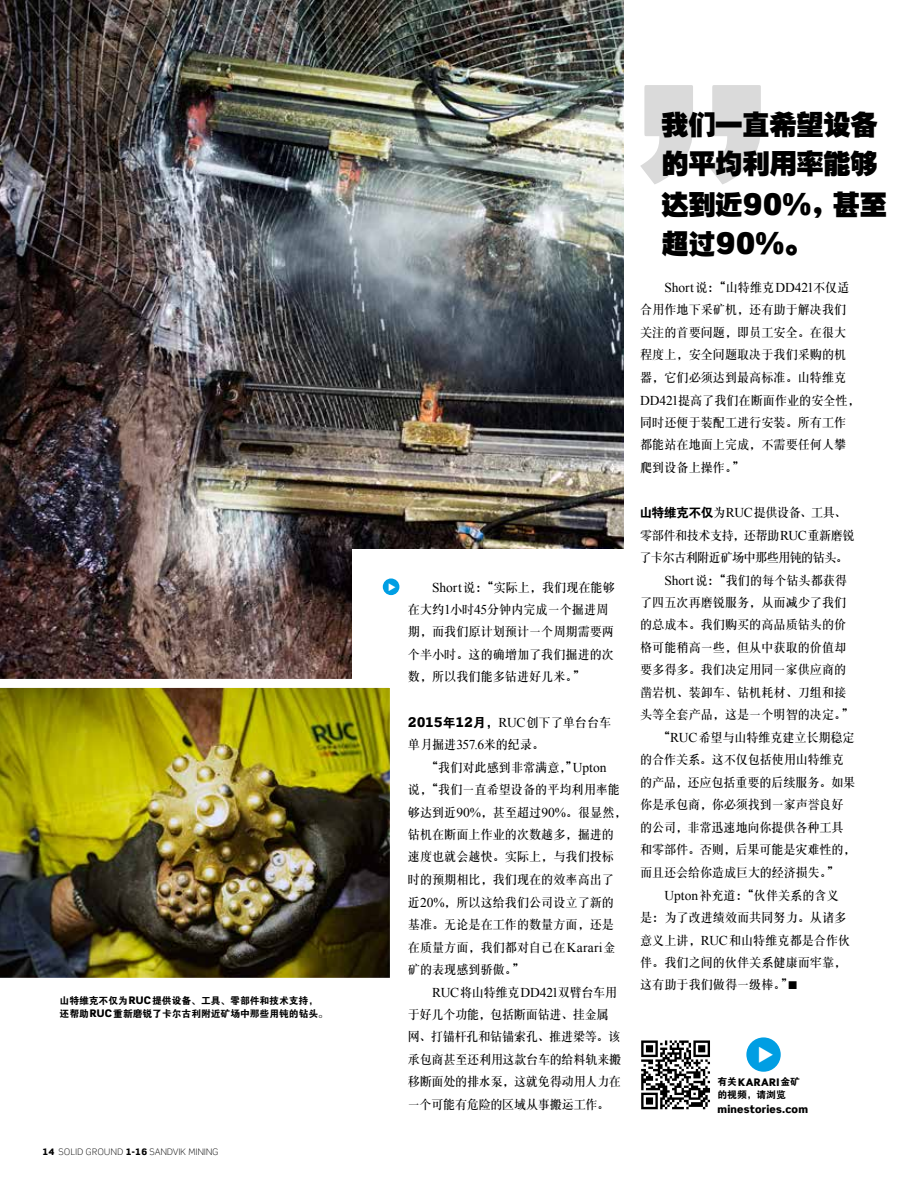
<style>
.page{position:relative;width:915px;height:1191px;background:#fff}
.page>*{position:absolute;margin:0;border:0;box-sizing:border-box;transform-origin:0 0}
.t1{font:27px/39.5px "FZCCHJW GB1 0";color:#000}
.t2{font:13.5px "Times New Roman";letter-spacing:-.005em;color:#000}
.t3{font:12.75px/22.5px "DFP Song W7";color:#000;scale:.95 1}
.t4{font:12.75px/22.5px "DFP Song W7";letter-spacing:-.02em;color:#000;scale:.95 1}
.t5{font:12.75px "DFP Song W7";letter-spacing:-.04em;color:#000;scale:.95 1}
.t6{font:12.75px "DFP Song W7";letter-spacing:-.045em;color:#000;scale:.95 1}
.t7{font:900 10.5px "Scene Pro";letter-spacing:.02em;color:#000}
.t8{font:9.75px/13.5px "FZDHTJW GB1 0";color:#000}
.t9{font:300 9px "Scene Pro";letter-spacing:.025em;color:#000}
.s1{font-family:"Scene Pro";font-weight:900;font-size:10.5px}
.s2{font-weight:900}
.s3{font-family:"Times New Roman";font-size:13.5px}
.s4{font-family:"Scene Pro";font-weight:900;font-size:13.5px}
.s5{font-family:"FZDHTJW GB1 0"}
.s6{font-family:"Scene Pro";font-weight:900;font-size:30px}
.s7{font-family:"DFP Song W7";font-size:12.75px}
.s8{font-family:"FZDHTJW GB1 0";font-weight:400;font-size:9.75px}
</style>
<div class="page">
<img style="left:0;top:0;width:623px;height:679px">
<div style="left:352px;top:549px;width:333px;height:267px;background:#fff"></div>
<img style="left:0;top:687px;width:390px;height:291px">
<svg style="left:640px;top:85px;width:120px;height:99px"></svg>
<div style="left:382px;top:578px;width:17px;height:17px;background:#009ee3;border-radius:50%"></div>
<div style="left:746px;top:1037px;width:34px;height:34px;background:#009ee3;border-radius:50%"></div>
<svg style="left:641px;top:1040px;width:69px;height:70px"></svg>
<p class="t8" style="left:60px;top:993px;width:270px">山特维克不仅为<span class="s1">RUC</span>提供设备、工具、零部件和技术支持，还帮助<span class="s1">RUC</span>重新磨锐了卡尔古利附近矿场中那些用钝的钻头。</p>
<p class="t9" style="left:43px;top:1146px;width:177px"><span class="s2">14</span> SOLID GROUND <span class="s2">1-16</span> SANDVIK MINING</p>
<p class="t3" style="left:408px;top:576px;width:219px;text-indent:24px"><span class="s3">Short</span>说：“实际上，我们现在能够在大约<span class="s3">1</span>小时<span class="s3">45</span>分钟内完成一个掘进周期，而我们原计划预计一个周期需要两个半小时。这的确增加了我们掘进的次数，所以我们能多钻进好几米。”</p>
<p class="t3" style="left:408px;top:711px;width:215px"><span class="s4">2015</span><span class="s5">年</span><span class="s4">12</span><span class="s5">月，</span><span class="s3">RUC</span>创下了单台台车单月掘进<span class="s3">357.6</span>米的纪录。</p>
<p class="t3" style="left:408px;top:756px;width:231px;text-indent:18px">“我们对此感到非常满意，”<span class="s3">Upton<br></span>说，“我们一直希望设备的平均利用率能够达到近<span class="s3">90%</span>，甚至超过<span class="s3">90%</span>。很显然，钻机在断面上作业的次数越多，掘进的速度也就会越快。实际上，与我们投标时的预期相比，我们现在的效率高出了近<span class="s3">20%</span>，所以这给我们公司设立了新的基准。无论是在工作的数量方面，还是在质量方面，我们都对自己在<span class="s3">Karari</span>金矿的表现感到骄傲。”</p>
<p class="t4" style="left:407px;top:981px;width:226px;text-indent:24px"><span class="s3">RUC</span>将山特维克<span class="s3">DD421</span>双臂台车用于好几个功能，包括断面钻进、挂金属网、打锚杆孔和钻锚索孔、推进梁等。该承包商甚至还利用这款台车的给料轨来搬移断面处的排水泵，这就免得动用人力在一个可能有危险的区域从事搬运工作。</p>
<h1 class="t1" style="left:661px;top:106px;width:227px">我们一直希望设备的平均利用率能够达到近<span class="s6">90%</span>，甚至超过<span class="s6">90%</span>。</h1>
<p class="t2" style="left:664px;top:278px;width:186px">Short<span class="s7">说：“山特维克</span>DD421<span class="s7">不仅适</span></p>
<p class="t3" style="left:640px;top:298px;width:233px">合用作地下采矿机，还有助于解决我们关注的首要问题，即员工安全。在很大程度上，安全问题取决于我们采购的机器，它们必须达到最高标准。山特维克<br><span class="s3">DD421</span>提高了我们在断面作业的安全性，同时还便于装配工进行安装。所有工作都能站在地面上完成，不需要任何人攀爬到设备上操作。”</p>
<p class="t3" style="left:639px;top:501px;width:219px"><span class="s5">山特维克不仅</span>为<span class="s3">RUC</span>提供设备、工具、</p>
<p class="t5" style="left:639px;top:529px;width:227px">零部件和技术支持，还帮助<span class="s3">RUC</span>重新磨锐</p>
<p class="t6" style="left:639px;top:551px;width:221px">了卡尔古利附近矿场中那些用钝的钻头。</p>
<p class="t3" style="left:664px;top:569px;width:194px"><span class="s3">Short</span>说：“我们的每个钻头都获得</p>
<p class="t3" style="left:640px;top:591px;width:218px">了四五次再磨锐服务，从而减少了我们</p>
<p class="t3" style="left:640px;top:613px;width:218px">的总成本。我们购买的高品质钻头的价</p>
<p class="t3" style="left:640px;top:636px;width:218px">格可能稍高一些，但从中获取的价值却</p>
<p class="t3" style="left:640px;top:658px;width:218px">要多得多。我们决定用同一家供应商的</p>
<p class="t3" style="left:640px;top:681px;width:218px">凿岩机、装卸车、钻机耗材、刀组和接</p>
<p class="t3" style="left:640px;top:703px;width:226px">头等全套产品，这是一个明智的决定。”</p>
<p class="t3" style="left:658px;top:726px;width:208px">“<span class="s3">RUC</span>希望与山特维克建立长期稳定</p>
<p class="t3" style="left:639px;top:748px;width:216px">的合作关系。这不仅包括使用山特维克</p>
<p class="t3" style="left:639px;top:771px;width:228px">的产品，还应包括重要的后续服务。如果</p>
<p class="t3" style="left:640px;top:793px;width:216px">你是承包商，你必须找到一家声誉良好</p>
<p class="t3" style="left:639px;top:816px;width:216px">的公司，非常迅速地向你提供各种工具</p>
<p class="t3" style="left:640px;top:838px;width:228px">和零部件。否则，后果可能是灾难性的，</p>
<p class="t3" style="left:640px;top:861px;width:211px">而且还会给你造成巨大的经济损失。”</p>
<p class="t3" style="left:664px;top:884px;width:185px"><span class="s3">Upton</span>补充道：“伙伴关系的含义</p>
<p class="t3" style="left:640px;top:906px;width:218px">是：为了改进绩效而共同努力。从诸多</p>
<p class="t3" style="left:640px;top:929px;width:222px">意义上讲，<span class="s3">RUC</span>和山特维克都是合作伙</p>
<p class="t3" style="left:640px;top:951px;width:218px">伴。我们之间的伙伴关系健康而牢靠，</p>
<p class="t3" style="left:640px;top:973px;width:166px">这有助于我们做得一级棒。”■</p>
<p class="t7" style="left:717px;top:1075px;width:84px"><span class="s8">有关</span>KARARI<span class="s8">金矿</span></p>
<p class="t8" style="left:717px;top:1088px;width:70px">的视频，请浏览</p>
<p class="t7" style="left:717px;top:1102px;width:92px">minestories.com</p>
</div>
